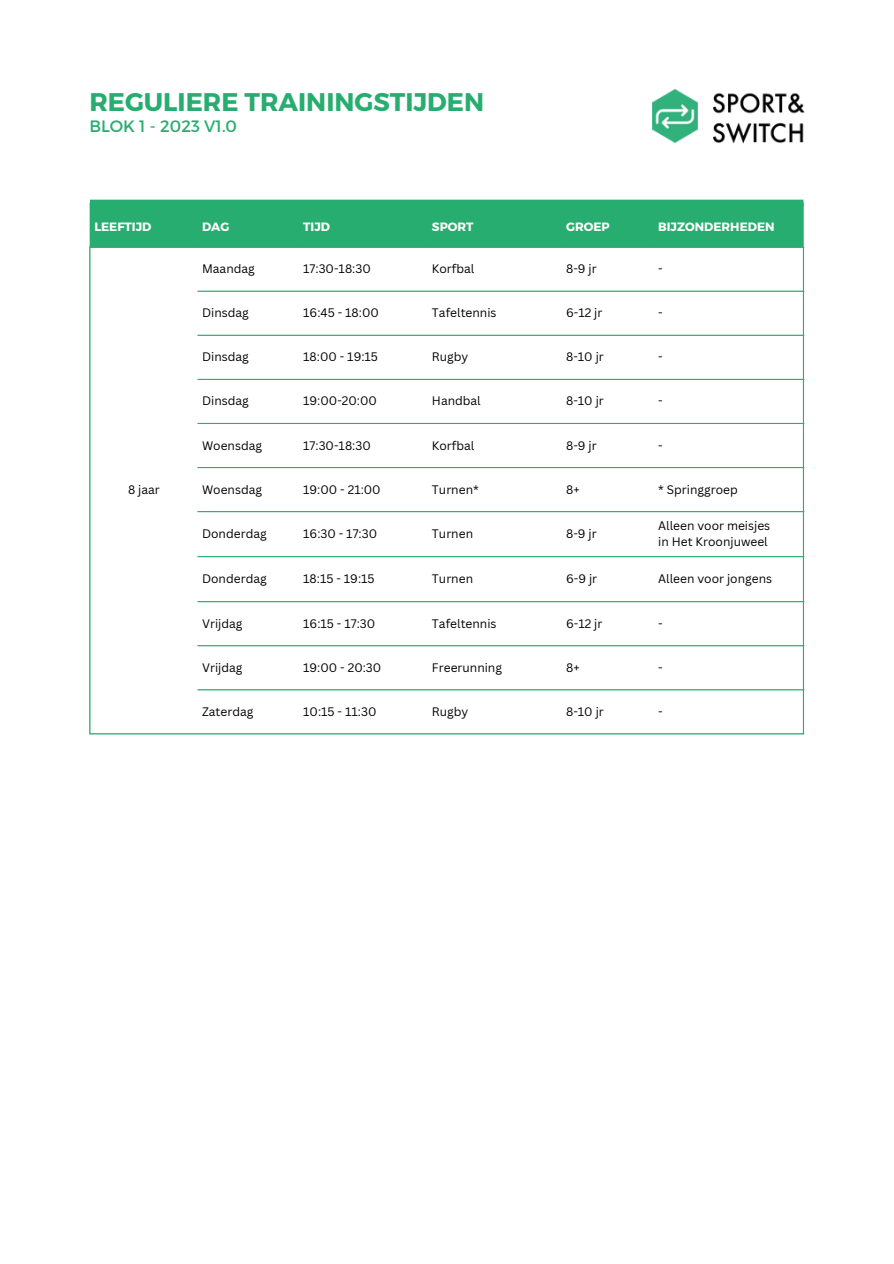
<style>
.page{position:relative;width:894px;height:1264px;background:#fff}
.page>*{position:absolute;margin:0;border:0;box-sizing:border-box;transform-origin:0 0}
.t1{font:700 25.5px "Montserrat";color:#28ad70}
.t2{font:16.5px "Montserrat";color:#28ad70}
.t3{font:12px "Canva Sans";color:#000}
.t4{font:700 12px "Montserrat";color:#fff}
</style>
<div class="page">
<img style="left:652px;top:89px;width:152px;height:54px">
<div style="left:90px;top:206px;width:713px;height:40px;background:#28ad70"></div>
<hr style="left:89px;top:248px;width:1px;height:485px;background:#28ad70">
<hr style="left:802px;top:248px;width:1px;height:485px;background:#28ad70">
<hr style="left:89px;top:246px;width:714px;height:2px;background:#28ad70">
<hr style="left:197px;top:290px;width:606px;height:2px;background:#28ad70">
<hr style="left:197px;top:335px;width:606px;height:1px;background:#28ad70">
<hr style="left:197px;top:379px;width:606px;height:1px;background:#28ad70">
<hr style="left:197px;top:423px;width:606px;height:1px;background:#28ad70">
<hr style="left:197px;top:467px;width:606px;height:1px;background:#28ad70">
<hr style="left:197px;top:511px;width:606px;height:1px;background:#28ad70">
<hr style="left:197px;top:556px;width:606px;height:1px;background:#28ad70">
<hr style="left:197px;top:601px;width:606px;height:1px;background:#28ad70">
<hr style="left:197px;top:645px;width:606px;height:1px;background:#28ad70">
<hr style="left:197px;top:689px;width:606px;height:1px;background:#28ad70">
<hr style="left:89px;top:733px;width:714px;height:1px;background:#28ad70">
<div style="left:90px;top:200px;width:713px;height:6px;background:#28ad70"></div>
<p class="t1" style="left:89px;top:85px;width:396px">REGULIERE TRAININGSTIJDEN</p>
<p class="t2" style="left:89px;top:115px;width:149px">BLOK 1 - 2023 V1.0</p>
<p class="t4" style="left:94px;top:219px;width:58px">LEEFTIJD</p>
<p class="t4" style="left:202px;top:219px;width:29px">DAG</p>
<p class="t4" style="left:303px;top:219px;width:28px">TIJD</p>
<p class="t4" style="left:432px;top:219px;width:43px">SPORT</p>
<p class="t4" style="left:566px;top:219px;width:45px">GROEP</p>
<p class="t4" style="left:658px;top:219px;width:118px">BIJZONDERHEDEN</p>
<p class="t3" style="left:128px;top:481px;width:33px">8 jaar</p>
<p class="t3" style="left:202px;top:260px;width:54px">Maandag</p>
<p class="t3" style="left:303px;top:260px;width:69px">17:30-18:30</p>
<p class="t3" style="left:432px;top:260px;width:44px">Korfbal</p>
<p class="t3" style="left:566px;top:260px;width:32px">8-9 jr</p>
<p class="t3" style="left:658px;top:260px;width:6px">-</p>
<p class="t3" style="left:202px;top:304px;width:48px">Dinsdag</p>
<p class="t3" style="left:303px;top:304px;width:77px">16:45 - 18:00</p>
<p class="t3" style="left:432px;top:304px;width:66px">Tafeltennis</p>
<p class="t3" style="left:566px;top:304px;width:38px">6-12 jr</p>
<p class="t3" style="left:658px;top:304px;width:6px">-</p>
<p class="t3" style="left:202px;top:348px;width:48px">Dinsdag</p>
<p class="t3" style="left:303px;top:348px;width:76px">18:00 - 19:15</p>
<p class="t3" style="left:432px;top:348px;width:38px">Rugby</p>
<p class="t3" style="left:566px;top:348px;width:39px">8-10 jr</p>
<p class="t3" style="left:658px;top:348px;width:6px">-</p>
<p class="t3" style="left:202px;top:392px;width:48px">Dinsdag</p>
<p class="t3" style="left:303px;top:392px;width:75px">19:00-20:00</p>
<p class="t3" style="left:432px;top:392px;width:50px">Handbal</p>
<p class="t3" style="left:566px;top:392px;width:39px">8-10 jr</p>
<p class="t3" style="left:658px;top:392px;width:6px">-</p>
<p class="t3" style="left:202px;top:437px;width:61px">Woensdag</p>
<p class="t3" style="left:303px;top:437px;width:69px">17:30-18:30</p>
<p class="t3" style="left:432px;top:437px;width:44px">Korfbal</p>
<p class="t3" style="left:566px;top:437px;width:32px">8-9 jr</p>
<p class="t3" style="left:658px;top:437px;width:6px">-</p>
<p class="t3" style="left:202px;top:481px;width:61px">Woensdag</p>
<p class="t3" style="left:303px;top:481px;width:79px">19:00 - 21:00</p>
<p class="t3" style="left:432px;top:481px;width:48px">Turnen*</p>
<p class="t3" style="left:566px;top:481px;width:15px">8+</p>
<p class="t3" style="left:658px;top:481px;width:81px">* Springgroep</p>
<p class="t3" style="left:202px;top:525px;width:66px">Donderdag</p>
<p class="t3" style="left:303px;top:525px;width:75px">16:30 - 17:30</p>
<p class="t3" style="left:432px;top:525px;width:43px">Turnen</p>
<p class="t3" style="left:566px;top:525px;width:32px">8-9 jr</p>
<p class="t3" style="left:658px;top:517px;width:113px">Alleen voor meisjes</p>
<p class="t3" style="left:658px;top:533px;width:111px">in Het Kroonjuweel</p>
<p class="t3" style="left:202px;top:570px;width:66px">Donderdag</p>
<p class="t3" style="left:303px;top:570px;width:73px">18:15 - 19:15</p>
<p class="t3" style="left:432px;top:570px;width:43px">Turnen</p>
<p class="t3" style="left:566px;top:570px;width:33px">6-9 jr</p>
<p class="t3" style="left:658px;top:570px;width:115px">Alleen voor jongens</p>
<p class="t3" style="left:202px;top:615px;width:42px">Vrijdag</p>
<p class="t3" style="left:303px;top:615px;width:73px">16:15 - 17:30</p>
<p class="t3" style="left:432px;top:615px;width:66px">Tafeltennis</p>
<p class="t3" style="left:566px;top:615px;width:38px">6-12 jr</p>
<p class="t3" style="left:658px;top:615px;width:6px">-</p>
<p class="t3" style="left:202px;top:659px;width:42px">Vrijdag</p>
<p class="t3" style="left:303px;top:659px;width:80px">19:00 - 20:30</p>
<p class="t3" style="left:432px;top:659px;width:72px">Freerunning</p>
<p class="t3" style="left:566px;top:659px;width:15px">8+</p>
<p class="t3" style="left:658px;top:659px;width:6px">-</p>
<p class="t3" style="left:202px;top:703px;width:53px">Zaterdag</p>
<p class="t3" style="left:303px;top:703px;width:75px">10:15 - 11:30</p>
<p class="t3" style="left:432px;top:703px;width:38px">Rugby</p>
<p class="t3" style="left:566px;top:703px;width:39px">8-10 jr</p>
<p class="t3" style="left:658px;top:703px;width:6px">-</p>
</div>
